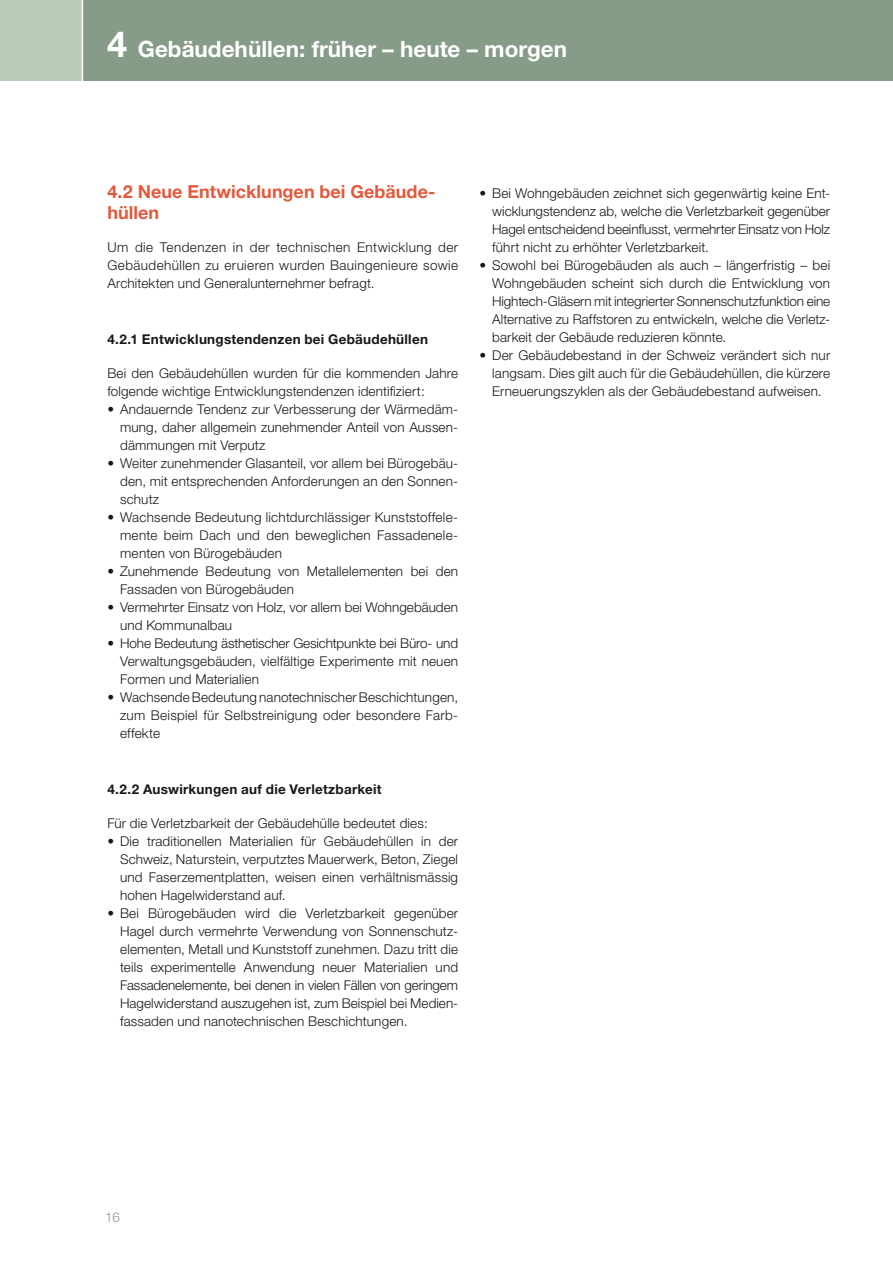
<style>
.page{position:relative;width:893px;height:1263px;background:#fff}
.page>*{position:absolute;margin:0;border:0;box-sizing:border-box;transform-origin:0 0}
.t1{font:700 22.5px "Helvetica Neue";color:#fff}
.t2{font:700 18px/21px "Helvetica Neue";letter-spacing:.005em;color:#e3593c}
.t3{font:300 13.5px/18px "Helvetica Neue";letter-spacing:.01em;color:#1a171c;text-align:justify}
.t4{font:700 13.5px "Helvetica Neue";letter-spacing:.02em;color:#1a171c}
.t5{font:300 13.5px "Helvetica Neue";color:#869b88}
.s1{font-size:36px}
</style>
<div class="page">
<div style="left:77px;top:0;width:816px;height:81px;background:#869b88"></div>
<div style="left:0;top:0;width:82px;height:81px;background:#b9ccb9"></div>
<hr style="left:82px;top:0;width:1px;height:82px;background:#fff">
<h1 class="t1" style="left:107px;top:35px;width:462px"><span class="s1">4</span> Gebäudehüllen: früher – heute – morgen</h1>
<h2 class="t2" style="left:107px;top:181px;width:330px">4.2 Neue Entwicklungen bei Gebäude&shy;hüllen</h2>
<p class="t3" style="left:107px;top:238px;width:352px">Um die Tendenzen in der technischen Entwicklung der Gebäudehüllen zu eruieren wurden Bauingenieure sowie Architekten und Generalunternehmer befragt.</p>
<p class="t4" style="left:107px;top:330px;width:322px">4.2.1 Entwicklungstendenzen bei Gebäudehüllen</p>
<p class="t3" style="left:107px;top:364px;width:352px">Bei den Gebäudehüllen wurden für die kommenden Jahre folgende wichtige Entwicklungstendenzen identifiziert:</p>
<p class="t3" style="left:120px;top:400px;width:340px;text-indent:-13px">• Andauernde Tendenz zur Verbesserung der Wärmedäm&shy;mung, daher allgemein zunehmender Anteil von Aussen&shy;dämmungen mit Verputz</p>
<p class="t3" style="left:120px;top:454px;width:340px;text-indent:-13px">• Weiter zunehmender Glasanteil, vor allem bei Bürogebäu&shy;den, mit entsprechenden Anforderungen an den Sonnen&shy;schutz</p>
<p class="t3" style="left:120px;top:508px;width:340px;text-indent:-13px">• Wachsende Bedeutung lichtdurchlässiger Kunststoffele&shy;mente beim Dach und den beweglichen Fassadenele&shy;menten von Bürogebäuden</p>
<p class="t3" style="left:120px;top:562px;width:339px;text-indent:-13px">• Zunehmende Bedeutung von Metallelementen bei den<br>Fassaden von Bürogebäuden</p>
<p class="t3" style="left:120px;top:598px;width:339px;text-indent:-13px">• Vermehrter Einsatz von Holz, vor allem bei Wohngebäuden und Kommunalbau</p>
<p class="t3" style="left:120px;top:634px;width:339px;text-indent:-13px">• Hohe Bedeutung ästhetischer Gesichtpunkte bei Büro- und Verwaltungsgebäuden, vielfältige Experimente mit neuen Formen und Materialien</p>
<p class="t3" style="left:120px;top:688px;width:339px;text-indent:-13px">• Wachsende Bedeutung nanotechnischer Beschichtungen, zum Beispiel für Selbstreinigung oder besondere Farb&shy;effekte</p>
<p class="t4" style="left:107px;top:780px;width:276px">4.2.2 Auswirkungen auf die Verletzbarkeit</p>
<p class="t3" style="left:107px;top:814px;width:322px">Für die Verletzbarkeit der Gebäudehülle bedeutet dies:</p>
<p class="t3" style="left:120px;top:832px;width:340px;text-indent:-13px">• Die traditionellen Materialien für Gebäudehüllen in der Schweiz, Naturstein, verputztes Mauerwerk, Beton, Ziegel und Faserzementplatten, weisen einen verhältnismässig hohen Hagelwiderstand auf.</p>
<p class="t3" style="left:120px;top:904px;width:340px;text-align:left;text-indent:-13px">• Bei Bürogebäuden wird die Verletzbarkeit gegenüber Hagel durch vermehrte Verwendung von Sonnenschutz&shy;elementen, Metall und Kunststoff zunehmen. Dazu tritt die teils experimentelle Anwendung neuer Materialien und Fassadenelemente, bei denen in vielen Fällen von geringem Hagelwiderstand auszugehen ist, zum Beispiel bei Medien&shy;fassaden und nanotechnischen Beschichtungen.</p>
<p class="t3" style="left:492px;top:184px;width:340px;text-indent:-13px">• Bei Wohngebäuden zeichnet sich gegenwärtig keine Ent&shy;wicklungstendenz ab, welche die Verletzbarkeit gegenüber Hagel entscheidend beeinflusst, vermehrter Einsatz von Holz führt nicht zu erhöhter Verletzbarkeit.</p>
<p class="t3" style="left:492px;top:256px;width:340px;text-indent:-13px">• Sowohl bei Bürogebäuden als auch – längerfristig – bei Wohngebäuden scheint sich durch die Entwicklung von Hightech-Gläsern mit integrierter Sonnenschutzfunktion eine Alternative zu Raffstoren zu entwickeln, welche die Verletz&shy;barkeit der Gebäude reduzieren könnte.</p>
<p class="t3" style="left:492px;top:346px;width:340px;text-indent:-13px">• Der Gebäudebestand in der Schweiz verändert sich nur langsam. Dies gilt auch für die Gebäudehüllen, die kürzere Erneuerungszyklen als der Gebäudebestand aufweisen.</p>
<p class="t5" style="left:105px;top:1209px;width:17px">16</p>
</div>
